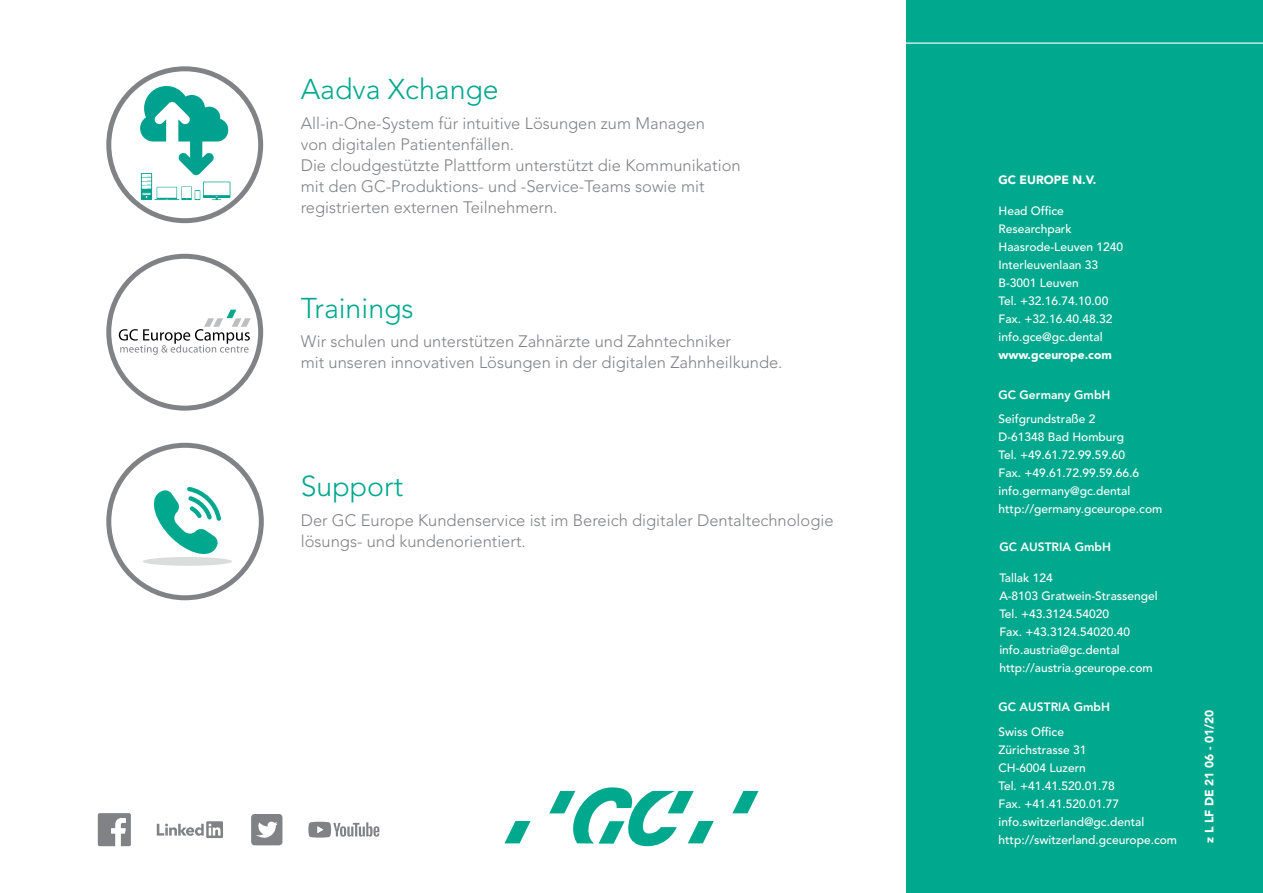
<style>
.page{position:relative;width:1263px;height:893px;background:#fff}
.page>*{position:absolute;margin:0;border:0;box-sizing:border-box;transform-origin:0 0}
.t1{font:300 28.5px "Avenir LT Std";color:#00a88e}
.t2{font:300 16.5px/21px "Avenir LT Std";color:#808285}
.t3{font:500 12px/18px "Avenir LT Std";color:#fff}
.t4{font:900 12px "Avenir LT Std";color:#fff}
.t5{font:800 12px "Avenir LT Std";color:#fff}
</style>
<div class="page">
<div style="left:907px;top:0;width:356px;height:893px;background:#00a88e"></div>
<hr style="left:43px;top:43px;width:1220px;height:1px;background:#fff">
<div style="left:106px;top:66px;width:157px;height:157px;background:#808285;border-radius:50%"></div>
<div style="left:111px;top:71px;width:147px;height:147px;background:#fff;border-radius:50%"></div>
<svg style="left:140px;top:86px;width:90px;height:114px"></svg>
<div style="left:106px;top:443px;width:158px;height:157px;background:#808285;border-radius:50%"></div>
<div style="left:111px;top:448px;width:148px;height:147px;background:#fff;border-radius:50%"></div>
<div style="left:143px;top:557px;width:89px;height:9px;background:#dbdcdc;border-radius:50%"></div>
<svg style="left:152px;top:487px;width:69px;height:72px"></svg>
<div style="left:106px;top:254px;width:157px;height:157px;background:#808285;border-radius:50%"></div>
<div style="left:111px;top:259px;width:147px;height:147px;background:#fff;border-radius:50%"></div>
<svg style="left:119px;top:310px;width:132px;height:45px"></svg>
<div style="left:251px;top:814px;width:31px;height:31px;background:#808285;border-radius:4px"></div>
<svg style="left:256px;top:821px;width:22px;height:17px"></svg>
<div style="left:206px;top:821px;width:17px;height:17px;background:#808285"></div>
<svg style="left:157px;top:824px;width:64px;height:12px"></svg>
<svg style="left:308px;top:822px;width:71px;height:16px"></svg>
<svg style="left:98px;top:813px;width:33px;height:33px"></svg>
<svg style="left:732px;top:791px;width:26px;height:22px"></svg>
<svg style="left:549px;top:787px;width:165px;height:59px"></svg>
<svg style="left:504px;top:821px;width:27px;height:22px"></svg>
<h1 class="t1" style="left:301px;top:72px;width:199px">Aadva Xchange</h1>
<p class="t2" style="left:301px;top:112px;width:441px">All-in-One-System für intuitive Lösungen zum Managen<br>von digitalen Patientenfällen.<br>Die cloudgestützte Plattform unterstützt die Kommunikation mit den GC-Produktions- und -Service-Teams sowie mit registrierten externen Teilnehmern.</p>
<h1 class="t1" style="left:301px;top:291px;width:114px">Trainings</h1>
<h2 class="t2" style="left:301px;top:331px;width:483px">Wir schulen und unterstützen Zahnärzte und Zahntechniker<br>mit unseren innovativen Lösungen in der digitalen Zahnheilkunde.</h2>
<h1 class="t1" style="left:301px;top:470px;width:104px">Support</h1>
<h2 class="t2" style="left:301px;top:510px;width:534px">Der GC Europe Kundenservice ist im Bereich digitaler Dentaltechnologie lösungs- und kundenorientiert.</h2>
<p class="t4" style="left:998px;top:173px;width:99px">GC EUROPE N.V.</p>
<p class="t3" style="left:998px;top:202px;width:126px">Head Office<br>Researchpark<br>Haasrode-Leuven 1240<br>Interleuvenlaan 33<br>B-3001 Leuven<br>Tel. +32.16.74.10.00<br>Fax. +32.16.40.48.32 info.gce@gc.dental</p>
<p class="t4" style="left:998px;top:348px;width:115px">www.gceurope.com</p>
<p class="t5" style="left:998px;top:387px;width:113px">GC Germany GmbH</p>
<p class="t3" style="left:998px;top:410px;width:165px">Seifgrundstraße 2<br>D-61348 Bad Homburg<br>Tel. +49.61.72.99.59.60<br>Fax. +49.61.72.99.59.66.6 info.germany@gc.dental http://germany.gceurope.com</p>
<p class="t5" style="left:999px;top:540px;width:113px">GC AUSTRIA GmbH</p>
<p class="t3" style="left:999px;top:569px;width:160px">Tallak 124<br>A-8103 Gratwein-Strassengel<br>Tel. +43.3124.54020<br>Fax. +43.3124.54020.40 info.austria@gc.dental http://austria.gceurope.com</p>
<p class="t5" style="left:998px;top:700px;width:113px">GC AUSTRIA GmbH</p>
<p class="t3" style="left:998px;top:723px;width:180px">Swiss Office<br>Zürichstrasse 31<br>CH-6004 Luzern<br>Tel. +41.41.520.01.78<br>Fax. +41.41.520.01.77 info.switzerland@gc.dental http://switzerland.gceurope.com</p>
<p class="t4" style="left:1202px;top:843px;width:134px;rotate:-90deg">z L LF DE 21 06 - 01/20</p>
</div>
